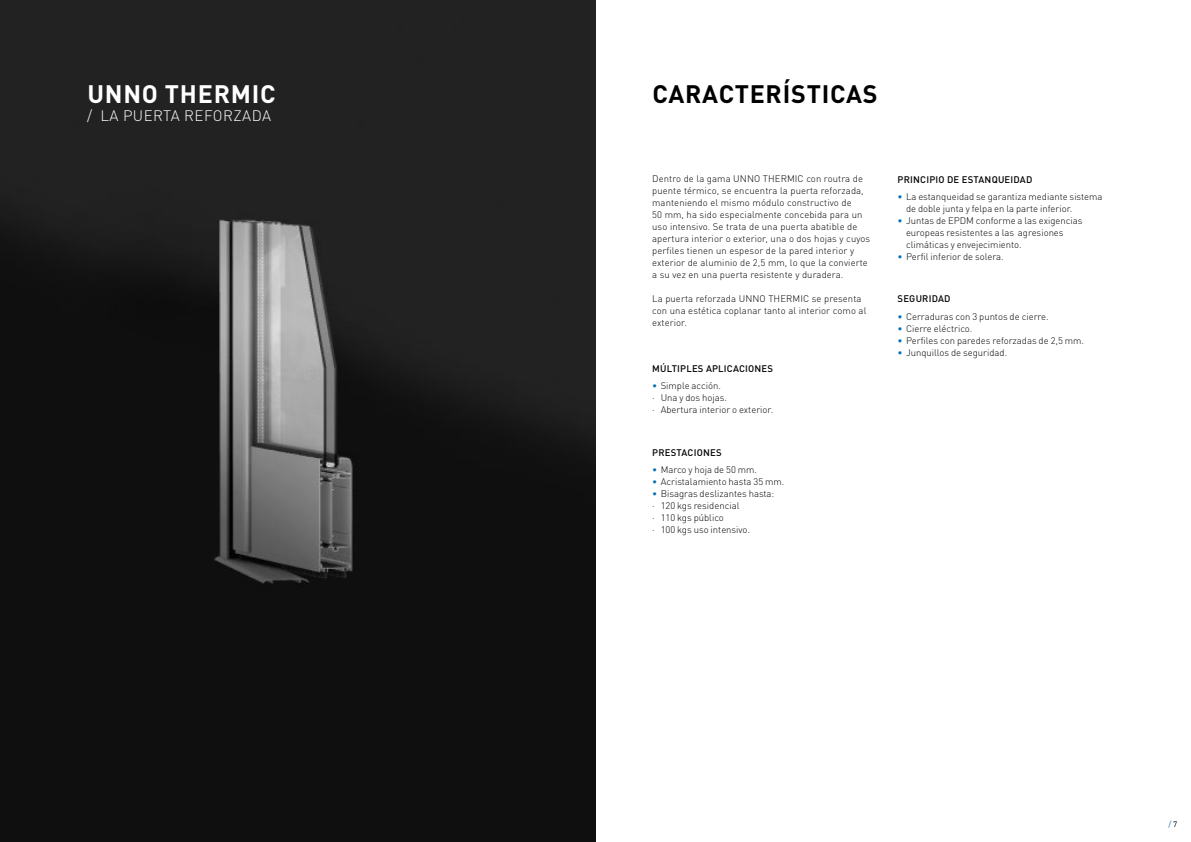
<style>
.page{position:relative;width:1191px;height:842px;background:#fff}
.page>*{position:absolute;margin:0;border:0;box-sizing:border-box;transform-origin:0 0}
.t1{font:700 25px "DIN Pro";letter-spacing:.03em;color:#000}
.t2{font:700 25px "DIN Pro";letter-spacing:.03em;color:#fff}
.t3{font:300 15px "DIN Pro";letter-spacing:.03em;color:#fff}
.t4{font:300 9.5px/12px "DIN Pro";color:#000}
.t5{font:500 9.5px "DIN Pro";letter-spacing:.02em;color:#000}
.t6{font:8px "DIN Pro";color:#006eb7}
.s1{color:#006eb7}
.s2{color:#000}
</style>
<div class="page">
<img style="left:0;top:0;width:595px;height:842px">
<h1 class="t2" style="left:87px;top:73px;width:190px">UNNO THERMIC</h1>
<h1 class="t1" style="left:652px;top:73px;width:227px">CARACTERÍSTICAS</h1>
<h2 class="t3" style="left:87px;top:104px;width:185px">/ LA PUERTA REFORZADA</h2>
<p class="t4" style="left:652px;top:172px;width:220px">Dentro de la gama UNNO THERMIC con routra de puente térmico, se encuentra la puerta reforzada, manteniendo el mismo módulo constructivo de<br>50 mm, ha sido especialmente concebida para un uso intensivo. Se trata de una puerta abatible de apertura interior o exterior, una o dos hojas y cuyos perfiles tienen un espesor de la pared interior y exterior de aluminio de 2,5 mm, lo que la convierte a su vez en una puerta resistente y duradera.</p>
<p class="t4" style="left:652px;top:292px;width:216px">La puerta reforzada UNNO THERMIC se presenta con una estética coplanar tanto al interior como al exterior.</p>
<p class="t5" style="left:652px;top:361px;width:122px">MÚLTIPLES APLICACIONES</p>
<p class="t4" style="left:652px;top:379px;width:122px"><span class="s1">•</span> Simple acción.<br>· Una y dos hojas.<br>· Abertura interior o exterior.</p>
<p class="t5" style="left:652px;top:444px;width:71px">PRESTACIONES</p>
<p class="t4" style="left:652px;top:463px;width:106px"><span class="s1">•</span> Marco y hoja de 50 mm.</p>
<p class="t4" style="left:652px;top:475px;width:134px"><span class="s1">•</span> Acristalamiento hasta 35 mm.</p>
<p class="t4" style="left:652px;top:487px;width:124px"><span class="s1">•</span> Bisagras deslizantes hasta: · 120 kgs residencial<br>· 110 kgs público<br>· 100 kgs uso intensivo.</p>
<p class="t5" style="left:897px;top:172px;width:136px">PRINCIPIO DE ESTANQUEIDAD</p>
<p class="t4" style="left:906px;top:190px;width:198px;text-indent:-9px"><span class="s1">•</span> La estanqueidad se garantiza mediante sistema de doble junta y felpa en la parte inferior.</p>
<p class="t4" style="left:906px;top:214px;width:178px;text-indent:-9px"><span class="s1">•</span> Juntas de EPDM conforme a las exigencias europeas resistentes a las agresiones climáticas y envejecimiento.</p>
<p class="t4" style="left:897px;top:250px;width:108px"><span class="s1">•</span> Perfil inferior de solera.</p>
<p class="t5" style="left:897px;top:291px;width:54px">SEGURIDAD</p>
<p class="t4" style="left:897px;top:310px;width:153px"><span class="s1">•</span> Cerraduras con 3 puntos de cierre.</p>
<p class="t4" style="left:897px;top:322px;width:76px"><span class="s1">•</span> Cierre eléctrico.</p>
<p class="t4" style="left:897px;top:334px;width:188px"><span class="s1">•</span> Perfiles con paredes reforzadas de 2,5 mm.</p>
<p class="t4" style="left:897px;top:346px;width:111px"><span class="s1">•</span> Junquillos de seguridad.</p>
<p class="t6" style="left:1168px;top:818px;width:11px">/ <span class="s2">7</span></p>
</div>
